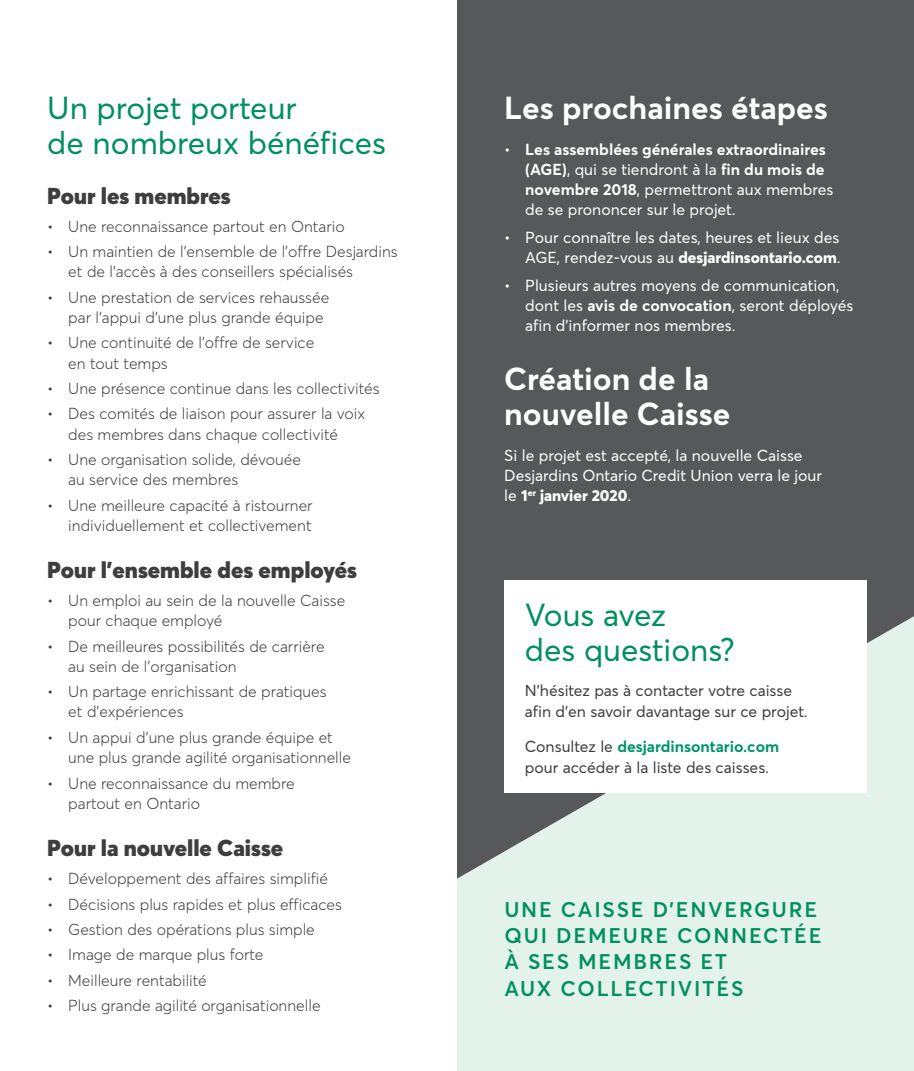
<style>
.page{position:relative;width:914px;height:1071px;background:#fff}
.page>*{position:absolute;margin:0;border:0;box-sizing:border-box;transform-origin:0 0}
.t1{font:31.5px/35px "Averta";color:#00905d}
.t2{font:700 31.5px/35px "Averta";color:#fff}
.H5_page_projet{font:900 22.75px "Averta";color:#3e3e3f}
.Exergue{font:600 21px/26.2px "Averta";letter-spacing:.085em;color:#00905d}
.t3{font:300 15.75px/20.1px "Averta";color:#3e3e3f}
.t4{font:15.75px/20.1px "Averta";color:#fff}
.t5{font:15.75px/20.1px "Averta";color:#3e3e3f}
.s1{font-weight:700}
.s2{font-weight:800}
.s3{font-weight:700;color:#00966a}
</style>
<div class="page">
<div style="left:457px;top:0;width:457px;height:1071px;background:#57585a"></div>
<svg style="left:457px;top:616px;width:457px;height:455px;background:#d3e1da"></svg>
<div style="left:504px;top:581px;width:362px;height:212px;background:#fff"></div>
<h3 class="t1" style="left:47px;top:90px;width:340px">Un projet porteur<br>de nombreux bénéfices</h3>
<p class="H5_page_projet" style="left:47px;top:181px;width:185px">Pour les membres</p>
<p class="t3" style="left:47px;top:216px;width:299px">• Une reconnaissance partout en Ontario</p>
<p class="t3" style="left:68px;top:241px;width:331px;text-indent:-21px">• Un maintien de l’ensemble de l’offre Desjardins et de l’accès à des conseillers spécialisés</p>
<p class="t3" style="left:68px;top:287px;width:262px;text-indent:-21px">• Une prestation de services rehaussée par l’appui d’une plus grande équipe</p>
<p class="t3" style="left:68px;top:333px;width:247px;text-indent:-21px">• Une continuité de l’offre de service en tout temps</p>
<p class="t3" style="left:47px;top:378px;width:334px">• Une présence continue dans les collectivités</p>
<p class="t3" style="left:47px;top:404px;width:319px;text-align:center">• Des comités de liaison pour assurer la voix des membres dans chaque collectivité</p>
<p class="t3" style="left:68px;top:449px;width:234px;text-indent:-21px">• Une organisation solide, dévouée au service des membres</p>
<p class="t3" style="left:47px;top:495px;width:267px;text-align:right">• Une meilleure capacité à ristourner individuellement et collectivement</p>
<p class="H5_page_projet" style="left:47px;top:555px;width:311px">Pour l’ensemble des employés</p>
<p class="t3" style="left:68px;top:590px;width:278px;text-indent:-21px">• Un emploi au sein de la nouvelle Caisse pour chaque employé</p>
<p class="t3" style="left:68px;top:636px;width:258px;text-indent:-21px">• De meilleures possibilités de carrière au sein de l’organisation</p>
<p class="t3" style="left:68px;top:682px;width:260px;text-indent:-21px">• Un partage enrichissant de pratiques et d’expériences</p>
<p class="t3" style="left:68px;top:727px;width:284px;text-indent:-21px">• Un appui d’une plus grande équipe et une plus grande agilité organisationnelle</p>
<p class="t3" style="left:68px;top:773px;width:228px;text-indent:-21px">• Une reconnaissance du membre partout en Ontario</p>
<p class="H5_page_projet" style="left:47px;top:833px;width:237px">Pour la nouvelle Caisse</p>
<p class="t3" style="left:47px;top:868px;width:282px">• Développement des affaires simplifié</p>
<p class="t3" style="left:47px;top:894px;width:296px">• Décisions plus rapides et plus efficaces</p>
<p class="t3" style="left:47px;top:919px;width:269px">• Gestion des opérations plus simple</p>
<p class="t3" style="left:47px;top:945px;width:218px">• Image de marque plus forte</p>
<p class="t3" style="left:47px;top:970px;width:161px">• Meilleure rentabilité</p>
<p class="t3" style="left:47px;top:996px;width:275px">• Plus grande agilité organisationnelle</p>
<h3 class="t2" style="left:504px;top:90px;width:325px">Les prochaines étapes</h3>
<p class="t4" style="left:525px;top:139px;width:310px;text-indent:-21px">• <span class="s1">Les assemblées générales extraordinaires (AGE)</span>, qui se tiendront à la <span class="s1">fin du mois de novembre 2018</span>, permettront aux membres de se prononcer sur le projet.</p>
<p class="t4" style="left:504px;top:227px;width:338px;text-align:right">• Pour connaître les dates, heures et lieux des<br>AGE, rendez-vous au <span class="s2">desjardinsontario.com</span>.</p>
<p class="t4" style="left:525px;top:275px;width:329px;text-indent:-21px">• Plusieurs autres moyens de communication, dont les <span class="s1">avis de convocation</span>, seront déployés afin d’informer nos membres.</p>
<h3 class="t2" style="left:504px;top:361px;width:228px">Création de la nouvelle Caisse</h3>
<p class="t4" style="left:504px;top:445px;width:319px">Si le projet est accepté, la nouvelle Caisse<br>Desjardins Ontario Credit Union verra le jour le <span class="s2">1</span><sup>er</sup> <span class="s2">janvier 2020</span>.</p>
<h3 class="t1" style="left:525px;top:597px;width:211px">Vous avez<br>des questions?</h3>
<p class="t5" style="left:525px;top:681px;width:284px">N’hésitez pas à contacter votre caisse afin d’en savoir davantage sur ce projet.</p>
<p class="t5" style="left:525px;top:737px;width:256px">Consultez le <span class="s3">desjardinsontario.com </span>pour accéder à la liste des caisses.</p>
<p class="Exergue" style="left:504px;top:896px;width:319px">UNE CAISSE D’ENVERGURE<br>QUI DEMEURE CONNECTÉE<br>À SES MEMBRES ET<br>AUX COLLECTIVITÉS</p>
</div>
